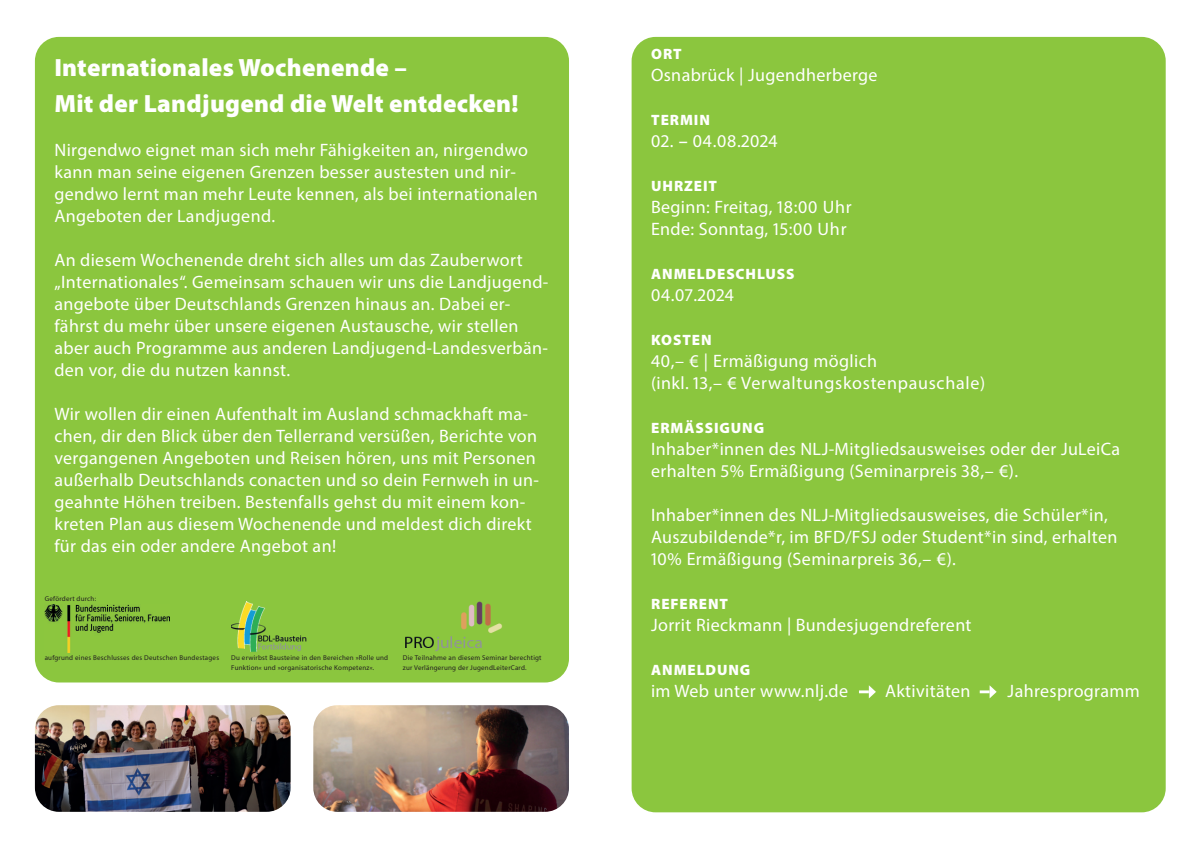
<style>
.page{position:relative;width:1202px;height:851px;background:#fff}
.page>*{position:absolute;margin:0;border:0;box-sizing:border-box;transform-origin:0 0}
.t1{font:900 25px/36px "Myriad Pro";letter-spacing:.01em;color:#fff}
.t2{font:18px/22px "Myriad Pro";letter-spacing:.02em;color:#fff}
.t3{font:18px/22px "Myriad Pro";letter-spacing:.04em;color:#fff}
.t4{font:900 15px "Myriad Pro";letter-spacing:.06em;color:#fff}
.t5{font:7px/10px "Myriad Pro";letter-spacing:.03em;color:#231f20}
.s1{font-weight:600}
</style>
<div class="page">
<div style="left:632px;top:37px;width:534px;height:775px;background:#8bc63e;border-radius:24px"></div>
<div style="left:35px;top:37px;width:534px;height:645px;background:#8bc63e;border-radius:24px"></div>
<img style="left:35px;top:705px;width:256px;height:106px">
<img style="left:313px;top:705px;width:256px;height:106px">
<svg style="left:859px;top:685px;width:17px;height:13px"></svg>
<svg style="left:980px;top:685px;width:17px;height:13px"></svg>
<img style="left:231px;top:601px;width:76px;height:51px">
<img style="left:45px;top:604px;width:124px;height:48px">
<img style="left:405px;top:601px;width:97px;height:51px">
<h1 class="t1" style="left:54px;top:49px;width:466px">Internationales Wochenende –<br>Mit der Landjugend die Welt entdecken!</h1>
<p class="t2" style="left:54px;top:139px;width:485px">Nirgendwo eignet man sich mehr Fähigkeiten an, nirgendwo kann man seine eigenen Grenzen besser austesten und nir&shy;gendwo lernt man mehr Leute kennen, als bei internationalen Angeboten der Landjugend.</p>
<p class="t2" style="left:54px;top:249px;width:496px">An diesem Wochenende dreht sich alles um das Zauberwort „Internationales“. Gemeinsam schauen wir uns die Landjugend&shy;angebote über Deutschlands Grenzen hinaus an. Dabei er&shy;fährst du mehr über unsere eigenen Austausche, wir stellen aber auch Programme aus anderen Landjugend-Landesverbän&shy;den vor, die du nutzen kannst.</p>
<p class="t2" style="left:54px;top:403px;width:486px">Wir wollen dir einen Aufenthalt im Ausland schmackhaft ma&shy;chen, dir den Blick über den Tellerrand versüßen, Berichte von vergangenen Angeboten und Reisen hören, uns mit Personen außerhalb Deutschlands conacten und so dein Fernweh in un&shy;geahnte Höhen treiben. Bestenfalls gehst du mit einem kon&shy;kreten Plan aus diesem Wochenende und meldest dich direkt für das ein oder andere Angebot an!</p>
<p class="t5" style="left:45px;top:593px;width:53px">Gefördert durch:</p>
<p class="t5" style="left:45px;top:652px;width:176px">aufgrund eines Beschlusses des Deutschen Bundestages</p>
<p class="t5" style="left:231px;top:652px;width:158px">Du erwirbst Bausteine in den Bereichen »Rolle und<br>Funktion« und »organisatorische Kompetenz«.</p>
<p class="t5" style="left:403px;top:652px;width:140px">Die Teilnahme an diesem Seminar berechtigt zur Verlängerung der JugendLeiterCard.</p>
<p class="t4" style="left:651px;top:44px;width:32px">ORT</p>
<p class="t2" style="left:651px;top:64px;width:228px">Osnabrück | Jugendherberge</p>
<p class="t4" style="left:651px;top:110px;width:60px">TERMIN</p>
<p class="t3" style="left:651px;top:130px;width:128px">02. <span class="s1">–</span> 04.08.2024</p>
<p class="t4" style="left:651px;top:176px;width:67px">UHRZEIT</p>
<p class="t2" style="left:651px;top:196px;width:202px">Beginn: Freitag, 18:00 Uhr<br>Ende: Sonntag, 15:00 Uhr</p>
<p class="t4" style="left:651px;top:264px;width:145px">ANMELDESCHLUSS</p>
<p class="t2" style="left:651px;top:284px;width:84px">04.07.2024</p>
<p class="t4" style="left:651px;top:330px;width:62px">KOSTEN</p>
<p class="t3" style="left:651px;top:350px;width:336px">40,– € | Ermäßigung möglich<br>(inkl. 13,– € Verwaltungskostenpauschale)</p>
<p class="t4" style="left:651px;top:418px;width:114px">ERMÄSSIGUNG</p>
<p class="t2" style="left:651px;top:438px;width:471px">Inhaber*innen des NLJ-Mitgliedsausweises oder der JuLeiCa erhalten 5% Ermäßigung (Seminarpreis 38,– €).</p>
<p class="t2" style="left:651px;top:504px;width:468px">Inhaber*innen des NLJ-Mitgliedsausweises, die Schüler*in,<br>Auszubildende*r, im BFD/FSJ oder Student*in sind, erhalten<br>10% Ermäßigung (Seminarpreis 36,– €).</p>
<p class="t4" style="left:651px;top:594px;width:78px">REFERENT</p>
<p class="t2" style="left:651px;top:614px;width:322px">Jorrit Rieckmann | Bundesjugendreferent</p>
<p class="t4" style="left:651px;top:660px;width:101px">ANMELDUNG</p>
<p class="t2" style="left:651px;top:680px;width:198px">im Web unter www.nlj.de</p>
<p class="t2" style="left:885px;top:680px;width:87px">Aktivitäten</p>
<p class="t2" style="left:1008px;top:680px;width:134px">Jahresprogramm</p>
</div>
